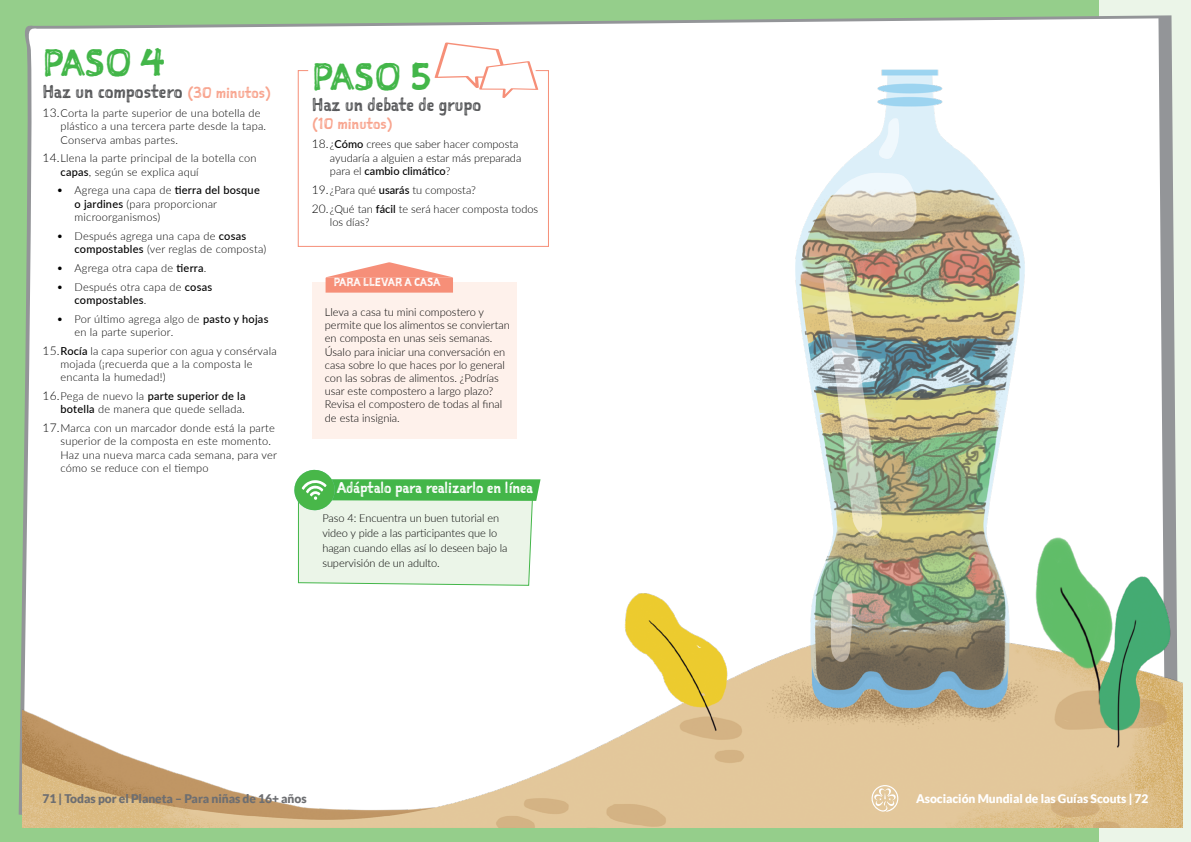
<style>
.page{position:relative;width:1191px;height:842px;background:#95ce8b}
.page>*{position:absolute;margin:0;border:0;box-sizing:border-box;transform-origin:0 0}
.t1{font:36px "Sketchnote Square";color:#43b649}
.t2{font:18px "Sketchnote Square";color:#58595b}
.t3{font:15px "Sketchnote Square";color:#fff}
.t4{font:15px "Sketchnote Square";color:#f8a48e}
.t5{font:900 12px "Lato";letter-spacing:-.005em;color:#6d6e71}
.t6{font:900 12px "Lato";letter-spacing:-.005em;color:#fff}
.t7{font:300 11px/13.2px "Lato";letter-spacing:.02em;color:#000}
.t8{font:300 11px/13.2px "Lato";color:#000}
.t9{font:11px "Sketchnote Square";color:#fff}
.s1{font-size:15px;color:#f8a48e}
.s2{font-size:12px}
.s3{font-weight:500}
</style>
<div class="page">
<div style="left:1099px;top:0;width:92px;height:842px;background:#ebf5e8"></div>
<img style="left:23px;top:15px;width:1159px;height:813px">
<div style="left:297px;top:70px;width:252px;height:177px;background:#fff"></div>
<div style="left:312px;top:282px;width:205px;height:156px;background:#fef1eb"></div>
<svg style="left:325px;top:262px;width:128px;height:31px;background:#f8ad9c"></svg>
<svg style="left:434px;top:42px;width:104px;height:56px;background:#fdf3f0"></svg>
<svg style="left:293px;top:469px;width:247px;height:117px;background:#cbe9ca"></svg>
<svg style="left:871px;top:785px;width:27px;height:27px"></svg>
<h1 class="t1" style="left:43px;top:39px;width:125px">PASO 4</h1>
<h2 class="t2" style="left:43px;top:79px;width:230px">Haz un compostero <span class="s1">(30 minutos)</span></h2>
<p class="t7" style="left:61px;top:106px;width:207px;text-indent:-18px"><span class="s2">13.</span> Corta la parte superior de una botella de plástico a una tercera parte desde la tapa.<br>Conserva ambas partes.</p>
<p class="t7" style="left:61px;top:151px;width:197px;text-indent:-18px"><span class="s2">14.</span> Llena la parte principal de la botella con <span class="s3">capas</span>, según se explica aquí</p>
<p class="t7" style="left:75px;top:184px;width:187px;text-indent:-18px"><span class="s2">•</span> Agrega una capa de <span class="s3">tierra del bosque o jardines</span> (para proporcionar microorganismos)</p>
<p class="t7" style="left:75px;top:229px;width:193px;text-indent:-18px"><span class="s2">•</span> Después agrega una capa de <span class="s3">cosas compostables</span> (ver reglas de composta)</p>
<p class="t7" style="left:57px;top:261px;width:150px"><span class="s2">•</span> Agrega otra capa de <span class="s3">tierra</span>.</p>
<p class="t7" style="left:75px;top:280px;width:139px;text-indent:-18px"><span class="s2">•</span> Después otra capa de <span class="s3">cosas compostables</span>.</p>
<p class="t7" style="left:75px;top:312px;width:195px;text-indent:-18px"><span class="s2">•</span> Por último agrega algo de <span class="s3">pasto y hojas </span>en la parte superior.</p>
<p class="t7" style="left:61px;top:344px;width:218px;text-indent:-18px"><span class="s2">15.</span> <span class="s3">Rocía</span> la capa superior con agua y consérvala mojada (¡recuerda que a la composta le encanta la humedad!)</p>
<p class="t7" style="left:43px;top:389px;width:204px;text-align:right"><span class="s2">16.</span> Pega de nuevo la <span class="s3">parte superior de la botella</span> de manera que quede sellada.</p>
<p class="t7" style="left:61px;top:421px;width:218px;text-indent:-18px"><span class="s2">17.</span> Marca con un marcador donde está la parte superior de la composta en este momento.<br>Haz una nueva marca cada semana, para ver cómo se reduce con el tiempo</p>
<h1 class="t1" style="left:312px;top:52px;width:121px">PASO 5</h1>
<h2 class="t2" style="left:312px;top:92px;width:171px">Haz un debate de grupo</h2>
<h3 class="t4" style="left:312px;top:113px;width:83px">(10 minutos)</h3>
<p class="t8" style="left:330px;top:137px;width:193px;text-indent:-18px"><span class="s2">18.</span> ¿<span class="s3">Cómo</span> crees que saber hacer composta ayudaría a alguien a estar más preparada para el <span class="s3">cambio climático</span>?</p>
<p class="t8" style="left:312px;top:183px;width:165px"><span class="s2">19.</span> ¿Para qué <span class="s3">usarás</span> tu composta?</p>
<p class="t8" style="left:330px;top:202px;width:210px;text-indent:-18px"><span class="s2">20.</span> ¿Qué tan <span class="s3">fácil</span> te será hacer composta todos los días?</p>
<p class="t9" style="left:334px;top:274px;width:108px">PARA LLEVAR A CASA</p>
<p class="t8" style="left:325px;top:305px;width:187px">Lleva a casa tu mini compostero y permite que los alimentos se conviertan en composta en unas seis semanas.<br>Úsalo para iniciar una conversación en casa sobre lo que haces por lo general con las sobras de alimentos. ¿Podrías usar este compostero a largo plazo?<br>Revisa el compostero de todas al final de esta insignia.</p>
<h3 class="t3" style="left:337px;top:478px;width:197px">Adáptalo para realizarlo en línea</h3>
<p class="t8" style="left:322px;top:510px;width:187px;line-height:15px">Paso 4: Encuentra un buen tutorial en video y pide a las participantes que lo hagan cuando ellas así lo deseen bajo la supervisión de un adulto.</p>
<p class="t5" style="left:43px;top:792px;width:266px">71 | Todas por el Planeta – Para niñas de 16+ años</p>
<p class="t6" style="left:916px;top:792px;width:234px">Asociación Mundial de las Guías Scouts | 72</p>
</div>
